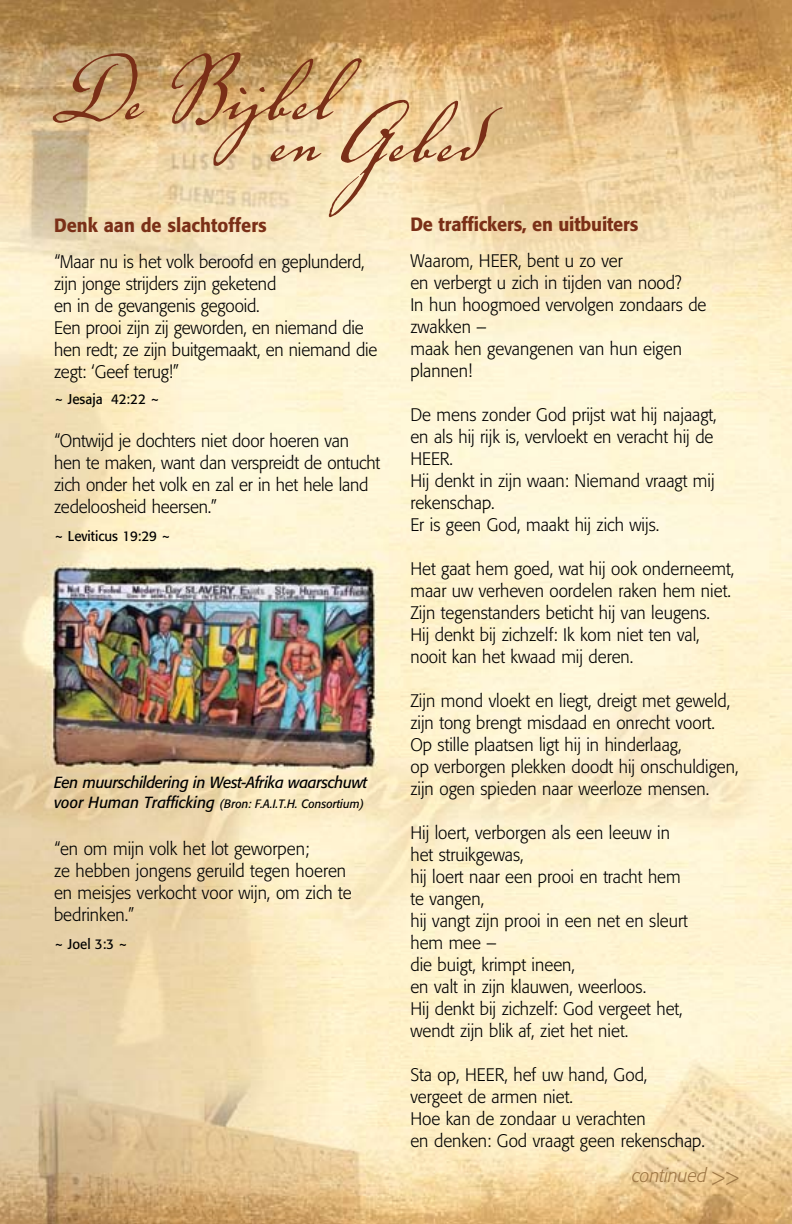
<style>
.page{position:relative;width:792px;height:1224px;background:#fff}
.page>*{position:absolute;margin:0;border:0;box-sizing:border-box;transform-origin:0 0}
.t1{font:120px "Voluta Script";color:#7a2f17}
.t2{font:500 19px "Formata";letter-spacing:-.01em;color:#7a2f17;scale:.95 1}
.t3{font:italic 300 19px "Formata";color:#9e7745;scale:.95 1}
.t4{font:300 18px/22px "Formata";color:#000;scale:.95 1}
.t5{font:italic 16px "Formata";letter-spacing:-.02em;color:#000;scale:.95 1}
.t6{font:14px "Formata";color:#000;scale:.95 1}
.t7{font:italic 12px "Formata";color:#000;scale:.95 1}
.s1{font-size:16px}
.s2{font-style:normal}
</style>
<div class="page">
<img style="left:0;top:0;width:792px;height:1224px">
<h1 class="t1" style="left:46px;top:7px;width:435px">De Bijbel en Gebed</h1>
<p class="t2" style="left:410px;top:213px;width:242px">De traffickers, en uitbuiters</p>
<p class="t4" style="left:410px;top:250px;width:313px">Waarom, HEER, bent u zo ver<br>en verbergt u zich in tijden van nood?<br>In hun hoogmoed vervolgen zondaars de zwakken –<br>maak hen gevangenen van hun eigen plannen!</p>
<p class="t4" style="left:410px;top:404px;width:324px">De mens zonder God prijst wat hij najaagt, en als hij rijk is, vervloekt en veracht hij de<br>HEER.<br>Hij denkt in zijn waan: Niemand vraagt mij rekenschap.<br>Er is geen God, maakt hij zich wijs.</p>
<p class="t4" style="left:410px;top:558px;width:342px">Het gaat hem goed, wat hij ook onderneemt, maar uw verheven oordelen raken hem niet.<br>Zijn tegenstanders beticht hij van leugens.<br>Hij denkt bij zichzelf: Ik kom niet ten val, nooit kan het kwaad mij deren.</p>
<p class="t4" style="left:410px;top:690px;width:347px">Zijn mond vloekt en liegt, dreigt met geweld, zijn tong brengt misdaad en onrecht voort.<br>Op stille plaatsen ligt hij in hinderlaag,<br>op verborgen plekken doodt hij onschuldigen, zijn ogen spieden naar weerloze mensen.</p>
<p class="t4" style="left:410px;top:822px;width:293px">Hij loert, verborgen als een leeuw in het struikgewas,<br>hij loert naar een prooi en tracht hem te vangen,<br>hij vangt zijn prooi in een net en sleurt hem mee –<br>die buigt, krimpt ineen,<br>en valt in zijn klauwen, weerloos.<br>Hij denkt bij zichzelf: God vergeet het, wendt zijn blik af, ziet het niet.</p>
<p class="t4" style="left:410px;top:1064px;width:312px">Sta op, HEER, hef uw hand, God,<br>vergeet de armen niet.<br>Hoe kan de zondaar u verachten<br>en denken: God vraagt geen rekenschap.</p>
<p class="t2" style="left:54px;top:214px;width:226px">Denk aan de slachtoffers</p>
<p class="t4" style="left:54px;top:251px;width:342px">“Maar nu is het volk beroofd en geplunderd, zijn jonge strijders zijn geketend<br>en in de gevangenis gegooid.<br>Een prooi zijn zij geworden, en niemand die hen redt; ze zijn buitgemaakt, en niemand die zegt: ‘Geef terug!”</p>
<p class="t6" style="left:54px;top:391px;width:113px">~ Jesaja 42:22 ~</p>
<p class="t4" style="left:54px;top:430px;width:345px">“Ontwijd je dochters niet door hoeren van hen te maken, want dan verspreidt de ontucht zich onder het volk en zal er in het hele land zedeloosheid heersen.”</p>
<p class="t6" style="left:54px;top:528px;width:125px">~ Leviticus 19:29 ~</p>
<p class="t5" style="left:54px;top:772px;width:331px">Een muurschildering in West-Afrika waarschuwt</p>
<p class="t7" style="left:54px;top:796px;width:328px"><span class="s1">voor Human Trafficking</span> (Bron: F.A.I.T.H. Consortium)</p>
<p class="t4" style="left:54px;top:838px;width:315px">“en om mijn volk het lot geworpen;<br>ze hebben jongens geruild tegen hoeren en meisjes verkocht voor wijn, om zich te bedrinken.”</p>
<p class="t6" style="left:54px;top:936px;width:79px">~ Joel 3:3 ~</p>
<p class="t3" style="left:632px;top:1164px;width:114px">continued <span class="s2">&gt;&gt;</span></p>
</div>
